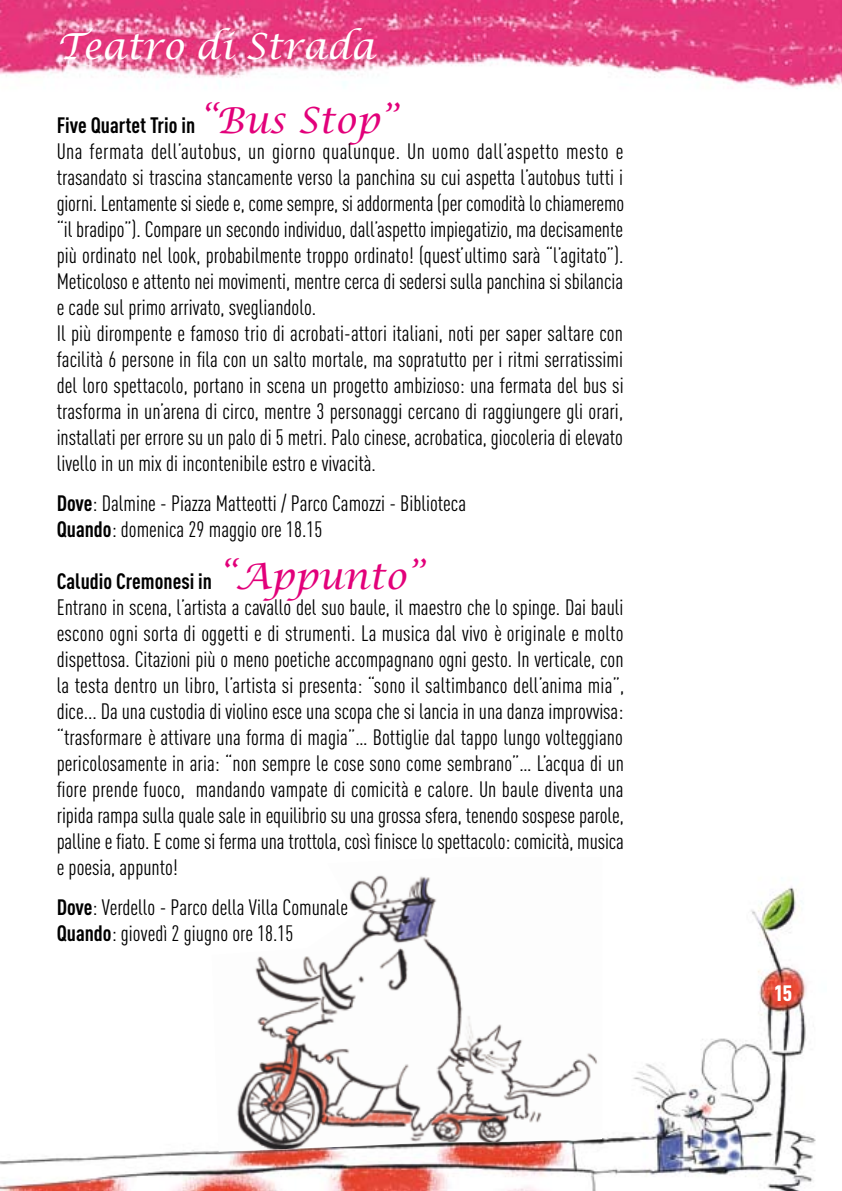
<style>
.page{position:relative;width:842px;height:1191px;background:#fff}
.page>*{position:absolute;margin:0;border:0;box-sizing:border-box;transform-origin:0 0}
.t1{font:italic 36px "Lucida Calligraphy";color:#fff}
.t2{font:22px/26px "DIN Cond";color:#000}
.t3{font:900 22px "DIN Cond";color:#fff}
.s1{font-weight:700}
.s2{font-family:"Lucida Calligraphy";font-style:italic;font-size:36px;color:#e2007a}
</style>
<div class="page">
<img style="left:0;top:886px;width:816px;height:305px">
<img style="left:0;top:0;width:842px;height:89px">
<img style="left:212px;top:875px;width:390px;height:276px">
<h1 class="t1" style="left:57px;top:25px;width:320px">Teatro di Strada</h1>
<p class="t2" style="left:57px;top:112px;width:569px"><span class="s1">Five Quartet Trio in</span> <span class="s2">“Bus Stop”<br></span>Una fermata dell’autobus, un giorno qualunque. Un uomo dall’aspetto mesto e trasandato si trascina stancamente verso la panchina su cui aspetta l’autobus tutti i giorni. Lentamente si siede e, come sempre, si addormenta (per comodità lo chiameremo “il bradipo”). Compare un secondo individuo, dall’aspetto impiegatizio, ma decisamente più ordinato nel look, probabilmente troppo ordinato! (quest’ultimo sarà “l’agitato”).<br>Meticoloso e attento nei movimenti, mentre cerca di sedersi sulla panchina si sbilancia e cade sul primo arrivato, svegliandolo.<br>Il più dirompente e famoso trio di acrobati-attori italiani, noti per saper saltare con facilità 6 persone in fila con un salto mortale, ma sopratutto per i ritmi serratissimi del loro spettacolo, portano in scena un progetto ambizioso: una fermata del bus si trasforma in un’arena di circo, mentre 3 personaggi cercano di raggiungere gli orari, installati per errore su un palo di 5 metri. Palo cinese, acrobatica, giocoleria di elevato livello in un mix di incontenibile estro e vivacità.</p>
<p class="t2" style="left:57px;top:490px;width:411px"><span class="s1">Dove</span>: Dalmine - Piazza Matteotti / Parco Camozzi - Biblioteca<br><span class="s1">Quando</span>: domenica 29 maggio ore 18.15</p>
<p class="t2" style="left:57px;top:568px;width:569px"><span class="s1">Caludio Cremonesi in</span> <span class="s2">“Appunto”<br></span>Entrano in scena, l’artista a cavallo del suo baule, il maestro che lo spinge. Dai bauli escono ogni sorta di oggetti e di strumenti. La musica dal vivo è originale e molto dispettosa. Citazioni più o meno poetiche accompagnano ogni gesto. In verticale, con la testa dentro un libro, l’artista si presenta: “sono il saltimbanco dell’anima mia”, dice... Da una custodia di violino esce una scopa che si lancia in una danza improvvisa: “trasformare è attivare una forma di magia”… Bottiglie dal tappo lungo volteggiano pericolosamente in aria: “non sempre le cose sono come sembrano”… L’acqua di un fiore prende fuoco, mandando vampate di comicità e calore. Un baule diventa una ripida rampa sulla quale sale in equilibrio su una grossa sfera, tenendo sospese parole, palline e fiato. E come si ferma una trottola, così finisce lo spettacolo: comicità, musica e poesia, appunto!</p>
<p class="t2" style="left:57px;top:894px;width:293px"><span class="s1">Dove</span>: Verdello - Parco della Villa Comunale<br><span class="s1">Quando</span>: giovedì 2 giugno ore 18.15</p>
<p class="t3" style="left:774px;top:979px;width:20px">15</p>
</div>
